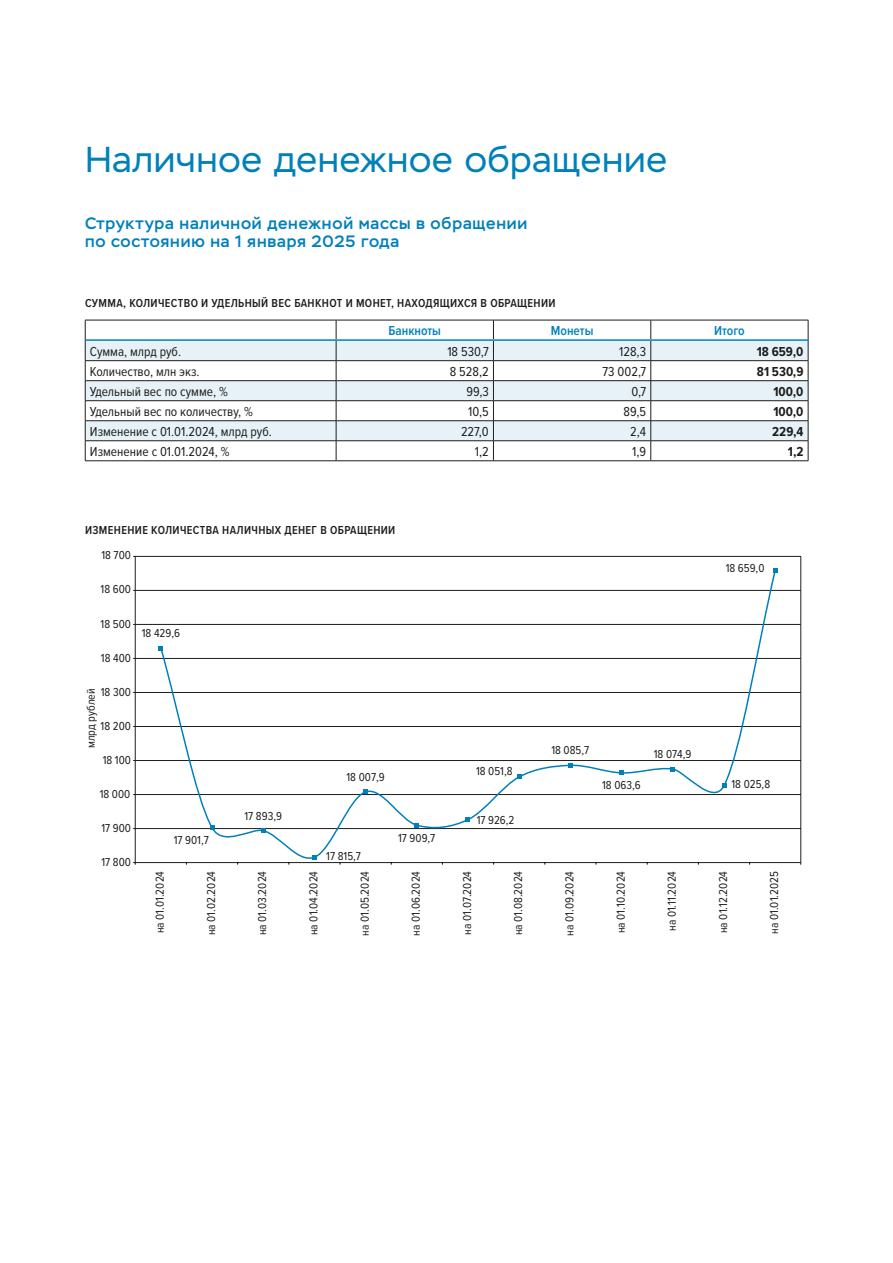
<style>
.page{position:relative;width:893px;height:1263px;background:#fff}
.page>*{position:absolute;margin:0;border:0;box-sizing:border-box;transform-origin:0 0}
.t1{font:36px "Stem";letter-spacing:.02em;color:#0080bb}
.t2{font:500 16.5px/18px "Stem";letter-spacing:.05em;color:#0080bb}
.t3{font:13.5px "Proxima Nova Cond";color:#1d1d1b}
.t4{font:700 13.5px "Proxima Nova Cond";color:#1d1d1b}
.t5{font:600 13.5px "Proxima Nova Cond";color:#0080bb}
.t6{font:12px "Proxima Nova Cond";color:#1d1d1b}
.t7{font:600 12px "Proxima Nova Cond";letter-spacing:.03em;color:#1d1d1b}
</style>
<div class="page">
<svg style="left:86px;top:341px;width:722px;height:99px;fill:#e6f2f8"></svg>
<hr style="left:85px;top:360px;width:251px;height:1px;background:#1d1d1b">
<hr style="left:336px;top:360px;width:157px;height:1px;background:#1d1d1b">
<hr style="left:493px;top:360px;width:158px;height:1px;background:#1d1d1b">
<hr style="left:651px;top:360px;width:157px;height:1px;background:#1d1d1b">
<hr style="left:85px;top:380px;width:251px;height:1px;background:#1d1d1b">
<hr style="left:336px;top:380px;width:157px;height:1px;background:#1d1d1b">
<hr style="left:493px;top:380px;width:158px;height:1px;background:#1d1d1b">
<hr style="left:651px;top:380px;width:157px;height:1px;background:#1d1d1b">
<hr style="left:85px;top:400px;width:251px;height:1px;background:#1d1d1b">
<hr style="left:336px;top:400px;width:157px;height:1px;background:#1d1d1b">
<hr style="left:493px;top:400px;width:158px;height:1px;background:#1d1d1b">
<hr style="left:651px;top:400px;width:157px;height:1px;background:#1d1d1b">
<hr style="left:85px;top:420px;width:251px;height:1px;background:#1d1d1b">
<hr style="left:336px;top:420px;width:157px;height:1px;background:#1d1d1b">
<hr style="left:493px;top:420px;width:158px;height:1px;background:#1d1d1b">
<hr style="left:651px;top:420px;width:157px;height:1px;background:#1d1d1b">
<hr style="left:85px;top:440px;width:251px;height:1px;background:#1d1d1b">
<hr style="left:336px;top:440px;width:157px;height:1px;background:#1d1d1b">
<svg style="left:336px;top:321px;width:1px;height:139px"></svg>
<hr style="left:493px;top:440px;width:158px;height:1px;background:#1d1d1b">
<svg style="left:493px;top:321px;width:1px;height:139px"></svg>
<hr style="left:651px;top:440px;width:157px;height:1px;background:#1d1d1b">
<svg style="left:650px;top:321px;width:1px;height:139px"></svg>
<hr style="left:85px;top:460px;width:251px;height:1px;background:#1d1d1b">
<hr style="left:336px;top:460px;width:157px;height:1px;background:#1d1d1b">
<hr style="left:493px;top:460px;width:158px;height:1px;background:#1d1d1b">
<hr style="left:651px;top:460px;width:157px;height:1px;background:#1d1d1b">
<hr style="left:85px;top:320px;width:251px;height:1px;background:#1d1d1b">
<svg style="left:85px;top:320px;width:1px;height:141px"></svg>
<hr style="left:336px;top:320px;width:157px;height:1px;background:#1d1d1b">
<hr style="left:493px;top:320px;width:158px;height:1px;background:#1d1d1b">
<hr style="left:651px;top:320px;width:157px;height:1px;background:#1d1d1b">
<svg style="left:808px;top:320px;width:1px;height:141px"></svg>
<hr style="left:85px;top:339px;width:251px;height:2px;background:#0080bb">
<hr style="left:336px;top:339px;width:157px;height:2px;background:#0080bb">
<hr style="left:493px;top:339px;width:158px;height:2px;background:#0080bb">
<hr style="left:651px;top:339px;width:157px;height:2px;background:#0080bb">
<hr style="left:133px;top:556px;width:668px;height:1px;background:#1d1d1b">
<hr style="left:133px;top:794px;width:668px;height:1px;background:#1d1d1b">
<hr style="left:133px;top:760px;width:668px;height:1px;background:#1d1d1b">
<hr style="left:133px;top:828px;width:668px;height:1px;background:#1d1d1b">
<hr style="left:800px;top:556px;width:1px;height:309px;background:#1d1d1b">
<hr style="left:135px;top:556px;width:1px;height:309px;background:#1d1d1b">
<hr style="left:133px;top:862px;width:668px;height:1px;background:#1d1d1b">
<hr style="left:133px;top:726px;width:668px;height:1px;background:#1d1d1b">
<hr style="left:133px;top:658px;width:668px;height:1px;background:#1d1d1b">
<hr style="left:133px;top:590px;width:668px;height:1px;background:#1d1d1b">
<hr style="left:133px;top:692px;width:668px;height:1px;background:#1d1d1b">
<hr style="left:133px;top:624px;width:668px;height:1px;background:#1d1d1b">
<svg style="left:159px;top:572px;width:618px;height:292px"></svg>
<svg style="left:159px;top:646px;width:4px;height:4px"></svg>
<svg style="left:210px;top:826px;width:4px;height:4px"></svg>
<svg style="left:261px;top:828px;width:4px;height:5px"></svg>
<svg style="left:312px;top:855px;width:5px;height:4px"></svg>
<svg style="left:363px;top:790px;width:5px;height:4px"></svg>
<svg style="left:415px;top:823px;width:4px;height:4px"></svg>
<svg style="left:466px;top:817px;width:4px;height:5px"></svg>
<svg style="left:517px;top:775px;width:4px;height:4px"></svg>
<svg style="left:568px;top:763px;width:4px;height:4px"></svg>
<svg style="left:619px;top:771px;width:5px;height:4px"></svg>
<svg style="left:671px;top:767px;width:4px;height:4px"></svg>
<svg style="left:722px;top:784px;width:4px;height:4px"></svg>
<svg style="left:773px;top:568px;width:4px;height:4px"></svg>
<h1 class="t1" style="left:85px;top:138px;width:583px">Наличное денежное обращение</h1>
<h2 class="t2" style="left:85px;top:214px;width:444px">Структура наличной денежной массы в обращении по состоянию на 1 января 2025 года</h2>
<p class="t7" style="left:85px;top:294px;width:472px">СУММА, КОЛИЧЕСТВО И УДЕЛЬНЫЙ ВЕС БАНКНОТ И МОНЕТ, НАХОДЯЩИХСЯ В ОБРАЩЕНИИ</p>
<p class="t5" style="left:389px;top:321px;width:54px">Банкноты</p>
<p class="t5" style="left:551px;top:321px;width:44px">Монеты</p>
<p class="t5" style="left:714px;top:321px;width:32px">Итого</p>
<p class="t3" style="left:90px;top:342px;width:93px">Сумма, млрд руб.</p>
<p class="t3" style="left:447px;top:342px;width:43px">18 530,7</p>
<p class="t3" style="left:619px;top:342px;width:28px">128,3</p>
<p class="t4" style="left:757px;top:342px;width:48px">18 659,0</p>
<p class="t3" style="left:90px;top:362px;width:111px">Количество, млн экз.</p>
<p class="t3" style="left:450px;top:362px;width:40px">8 528,2</p>
<p class="t3" style="left:603px;top:362px;width:45px">73 002,7</p>
<p class="t4" style="left:757px;top:362px;width:48px">81 530,9</p>
<p class="t3" style="left:90px;top:382px;width:139px">Удельный вес по сумме, %</p>
<p class="t3" style="left:466px;top:382px;width:24px">99,3</p>
<p class="t3" style="left:631px;top:382px;width:16px">0,7</p>
<p class="t4" style="left:773px;top:382px;width:32px">100,0</p>
<p class="t3" style="left:90px;top:402px;width:165px">Удельный вес по количеству, %</p>
<p class="t3" style="left:468px;top:402px;width:22px">10,5</p>
<p class="t3" style="left:624px;top:402px;width:24px">89,5</p>
<p class="t4" style="left:773px;top:402px;width:32px">100,0</p>
<p class="t3" style="left:90px;top:422px;width:183px">Изменение с 01.01.2024, млрд руб.</p>
<p class="t3" style="left:461px;top:422px;width:29px">227,0</p>
<p class="t3" style="left:630px;top:422px;width:17px">2,4</p>
<p class="t4" style="left:772px;top:422px;width:33px">229,4</p>
<p class="t3" style="left:90px;top:442px;width:141px">Изменение с 01.01.2024, %</p>
<p class="t3" style="left:475px;top:442px;width:15px">1,2</p>
<p class="t3" style="left:632px;top:442px;width:15px">1,9</p>
<p class="t4" style="left:788px;top:442px;width:17px">1,2</p>
<p class="t7" style="left:85px;top:521px;width:312px">ИЗМЕНЕНИЕ КОЛИЧЕСТВА НАЛИЧНЫХ ДЕНЕГ В ОБРАЩЕНИИ</p>
<p class="t6" style="left:101px;top:547px;width:31px">18 700</p>
<p class="t6" style="left:101px;top:581px;width:32px">18 600</p>
<p class="t6" style="left:101px;top:615px;width:32px">18 500</p>
<p class="t6" style="left:142px;top:625px;width:40px">18 429,6</p>
<p class="t6" style="left:101px;top:649px;width:32px">18 400</p>
<p class="t6" style="left:101px;top:683px;width:32px">18 300</p>
<p class="t6" style="left:82px;top:748px;width:61px;rotate:-90deg">млрд рублей</p>
<p class="t6" style="left:101px;top:717px;width:32px">18 200</p>
<p class="t6" style="left:103px;top:751px;width:30px">18 100</p>
<p class="t6" style="left:100px;top:785px;width:32px">18 000</p>
<p class="t6" style="left:101px;top:819px;width:31px">17 900</p>
<p class="t6" style="left:101px;top:853px;width:31px">17 800</p>
<p class="t6" style="left:174px;top:831px;width:37px">17 901,7</p>
<p class="t6" style="left:245px;top:807px;width:39px">17 893,9</p>
<p class="t6" style="left:347px;top:768px;width:40px">18 007,9</p>
<p class="t6" style="left:326px;top:847px;width:36px">17 815,7</p>
<p class="t6" style="left:398px;top:829px;width:39px">17 909,7</p>
<p class="t6" style="left:726px;top:559px;width:40px">18 659,0</p>
<p class="t6" style="left:476px;top:762px;width:38px">18 051,8</p>
<p class="t6" style="left:477px;top:811px;width:39px">17 926,2</p>
<p class="t6" style="left:551px;top:742px;width:39px">18 085,7</p>
<p class="t6" style="left:602px;top:776px;width:40px">18 063,6</p>
<p class="t6" style="left:654px;top:745px;width:39px">18 074,9</p>
<p class="t6" style="left:731px;top:775px;width:40px">18 025,8</p>
<p class="t6" style="left:151px;top:933px;width:64px;rotate:-90deg">на 01.01.2024</p>
<p class="t6" style="left:202px;top:935px;width:66px;rotate:-90deg">на 01.02.2024</p>
<p class="t6" style="left:253px;top:935px;width:66px;rotate:-90deg">на 01.03.2024</p>
<p class="t6" style="left:305px;top:935px;width:66px;rotate:-90deg">на 01.04.2024</p>
<p class="t6" style="left:356px;top:935px;width:66px;rotate:-90deg">на 01.05.2024</p>
<p class="t6" style="left:407px;top:935px;width:66px;rotate:-90deg">на 01.06.2024</p>
<p class="t6" style="left:663px;top:931px;width:61px;rotate:-90deg">на 01.11.2024</p>
<p class="t6" style="left:714px;top:933px;width:64px;rotate:-90deg">на 01.12.2024</p>
<p class="t6" style="left:509px;top:935px;width:66px;rotate:-90deg">на 01.08.2024</p>
<p class="t6" style="left:561px;top:935px;width:66px;rotate:-90deg">на 01.09.2024</p>
<p class="t6" style="left:612px;top:933px;width:64px;rotate:-90deg">на 01.10.2024</p>
<p class="t6" style="left:765px;top:934px;width:64px;rotate:-90deg">на 01.01.2025</p>
<p class="t6" style="left:458px;top:935px;width:65px;rotate:-90deg">на 01.07.2024</p>
</div>
